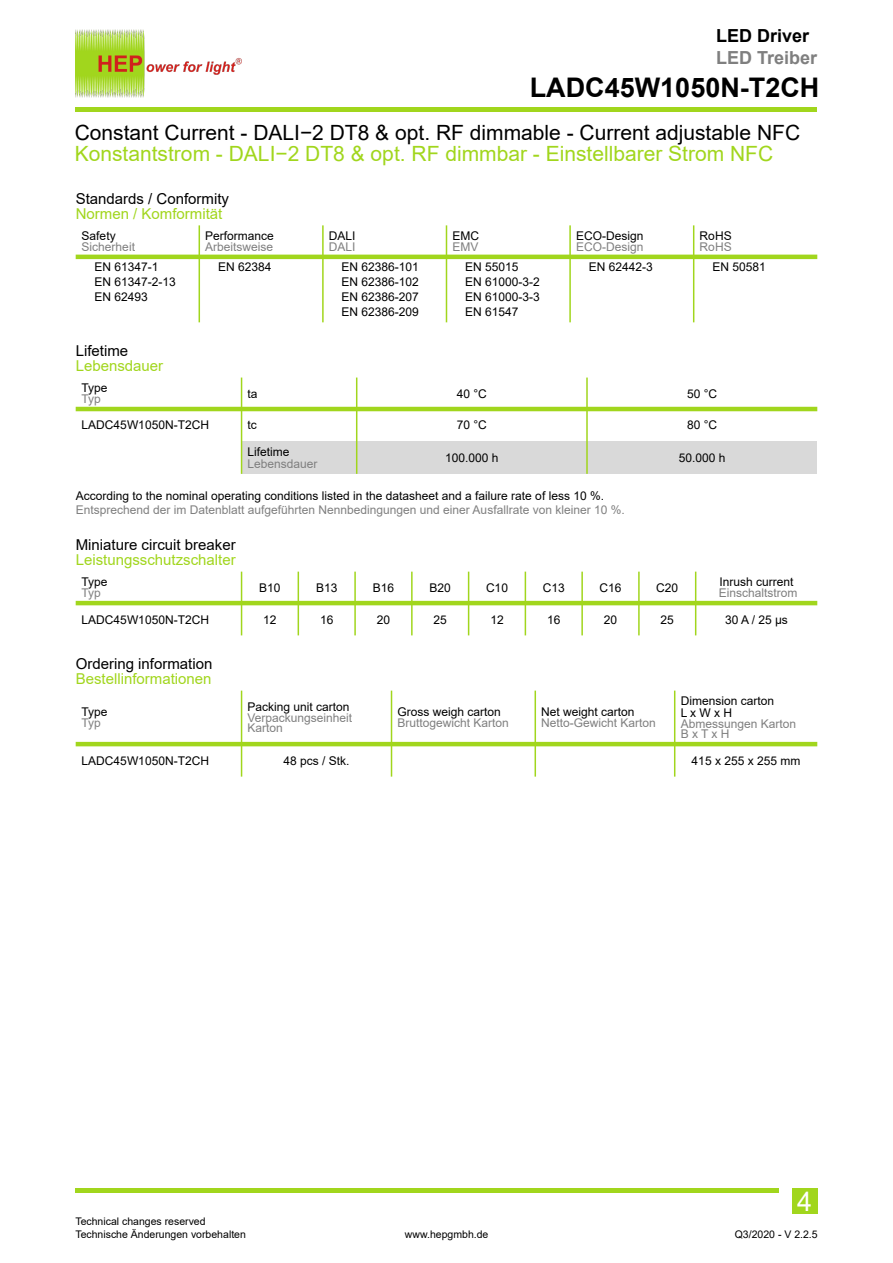
<style>
.page{position:relative;width:893px;height:1263px;background:#fff}
.page>*{position:absolute;margin:0;border:0;box-sizing:border-box;transform-origin:0 0}
.t1{font:700 27px "Arial";color:#000}
.t2{font:26.85px "Arial";color:#fff}
.t3{font:21px "Arial";color:#000}
.t4{font:21px "Arial";color:#a1d61d}
.t5{font:700 18px "Arial";color:#7f7f7f}
.t6{font:700 18px "Arial";color:#000}
.t7{font:15px "Arial";color:#a1d61d}
.t8{font:15px "Arial";color:#000}
.t9{font:12px/15px "Arial";color:#000}
.t10{font:12px/10.5px "Arial";color:#7f7f7f}
.t11{font:10.5px/12.6px "Arial";color:#000}
</style>
<div class="page">
<div style="left:792px;top:1189px;width:25px;height:25px;background:#a1d61d"></div>
<hr style="left:76px;top:108px;width:741px;height:4px;background:#a1d61d">
<hr style="left:76px;top:1189px;width:703px;height:4px;background:#a1d61d">
<img style="left:76px;top:30px;width:165px;height:67px">
<hr style="left:199px;top:225px;width:1px;height:97px;background:#a1d61d">
<hr style="left:322px;top:225px;width:2px;height:97px;background:#a1d61d">
<hr style="left:446px;top:225px;width:1px;height:97px;background:#a1d61d">
<hr style="left:569px;top:225px;width:2px;height:97px;background:#a1d61d">
<hr style="left:693px;top:225px;width:1px;height:97px;background:#a1d61d">
<hr style="left:76px;top:255px;width:741px;height:4px;background:#a1d61d">
<hr style="left:241px;top:572px;width:1px;height:63px;background:#a1d61d">
<hr style="left:298px;top:572px;width:1px;height:63px;background:#a1d61d">
<hr style="left:354px;top:572px;width:2px;height:63px;background:#a1d61d">
<hr style="left:411px;top:572px;width:2px;height:63px;background:#a1d61d">
<hr style="left:468px;top:572px;width:1px;height:63px;background:#a1d61d">
<hr style="left:525px;top:572px;width:1px;height:63px;background:#a1d61d">
<hr style="left:581px;top:572px;width:2px;height:63px;background:#a1d61d">
<hr style="left:638px;top:572px;width:2px;height:63px;background:#a1d61d">
<hr style="left:695px;top:572px;width:1px;height:63px;background:#a1d61d">
<hr style="left:76px;top:601px;width:741px;height:4px;background:#a1d61d">
<hr style="left:241px;top:691px;width:1px;height:86px;background:#a1d61d">
<hr style="left:391px;top:691px;width:1px;height:86px;background:#a1d61d">
<hr style="left:534px;top:691px;width:2px;height:86px;background:#a1d61d">
<hr style="left:674px;top:691px;width:1px;height:86px;background:#a1d61d">
<hr style="left:76px;top:742px;width:741px;height:4px;background:#a1d61d">
<div style="left:242px;top:441px;width:575px;height:33px;background:#d9d9d9"></div>
<hr style="left:241px;top:378px;width:1px;height:96px;background:#a1d61d">
<hr style="left:356px;top:378px;width:1px;height:96px;background:#a1d61d">
<hr style="left:586px;top:378px;width:2px;height:96px;background:#a1d61d">
<hr style="left:76px;top:407px;width:741px;height:4px;background:#a1d61d">
<h3 class="t6" style="left:716px;top:29px;width:95px">LED Driver</h3>
<h3 class="t5" style="left:716px;top:51px;width:103px">LED Treiber</h3>
<h1 class="t1" style="left:530px;top:77px;width:291px">LADC45W1050N-T2CH</h1>
<h3 class="t3" style="left:75px;top:124px;width:727px">Constant Current - DALI−2 DT8 &amp; opt. RF dimmable - Current adjustable NFC</h3>
<h3 class="t4" style="left:75px;top:145px;width:700px">Konstantstrom - DALI−2 DT8 &amp; opt. RF dimmbar - Einstellbarer Strom NFC</h3>
<p class="t8" style="left:76px;top:193px;width:155px">Standards / Conformity</p>
<p class="t7" style="left:76px;top:208px;width:148px">Normen / Komformität</p>
<p class="t9" style="left:82px;top:230px;width:36px">Safety</p>
<p class="t10" style="left:82px;top:242px;width:55px">Sicherheit</p>
<p class="t9" style="left:205px;top:230px;width:70px">Performance</p>
<p class="t10" style="left:205px;top:242px;width:70px">Arbeitsweise</p>
<p class="t9" style="left:329px;top:230px;width:28px">DALI</p>
<p class="t10" style="left:329px;top:242px;width:28px">DALI</p>
<p class="t9" style="left:452px;top:230px;width:28px">EMC</p>
<p class="t10" style="left:452px;top:242px;width:28px">EMV</p>
<p class="t9" style="left:576px;top:230px;width:69px">ECO-Design</p>
<p class="t10" style="left:576px;top:242px;width:69px">ECO-Design</p>
<p class="t9" style="left:700px;top:230px;width:34px">RoHS</p>
<p class="t10" style="left:700px;top:242px;width:34px">RoHS</p>
<p class="t9" style="left:94px;top:261px;width:83px">EN 61347-1<br>EN 61347-2-13<br>EN 62493</p>
<p class="t9" style="left:218px;top:261px;width:55px">EN 62384</p>
<p class="t9" style="left:342px;top:261px;width:79px;text-align:justify">EN 62386-101<br>EN 62386-102<br>EN 62386-207<br>EN 62386-209</p>
<p class="t9" style="left:465px;top:261px;width:76px">EN 55015<br>EN 61000-3-2<br>EN 61000-3-3<br>EN 61547</p>
<p class="t9" style="left:589px;top:261px;width:66px">EN 62442-3</p>
<p class="t9" style="left:712px;top:261px;width:55px">EN 50581</p>
<p class="t8" style="left:76px;top:345px;width:54px">Lifetime</p>
<p class="t7" style="left:76px;top:360px;width:89px">Lebensdauer</p>
<p class="t9" style="left:82px;top:382px;width:28px">Type</p>
<p class="t10" style="left:82px;top:394px;width:21px">Typ</p>
<p class="t9" style="left:247px;top:387px;width:12px">ta</p>
<p class="t9" style="left:457px;top:387px;width:32px">40 °C</p>
<p class="t9" style="left:687px;top:387px;width:32px">50 °C</p>
<p class="t9" style="left:82px;top:419px;width:129px">LADC45W1050N-T2CH</p>
<p class="t9" style="left:247px;top:419px;width:11px">tc</p>
<p class="t9" style="left:457px;top:419px;width:32px">70 °C</p>
<p class="t9" style="left:687px;top:419px;width:32px">80 °C</p>
<p class="t9" style="left:247px;top:445px;width:44px">Lifetime</p>
<p class="t10" style="left:247px;top:459px;width:72px">Lebensdauer</p>
<p class="t9" style="left:445px;top:451px;width:55px">100.000 h</p>
<p class="t9" style="left:679px;top:451px;width:48px">50.000 h</p>
<p class="t9" style="left:76px;top:489px;width:530px">According to the nominal operating conditions listed in the datasheet and a failure rate of less 10 %.</p>
<p class="t10" style="left:76px;top:505px;width:550px">Entsprechend der im Datenblatt aufgeführten Nennbedingungen und einer Ausfallrate von kleiner 10 %.</p>
<p class="t8" style="left:76px;top:539px;width:162px">Miniature circuit breaker</p>
<p class="t7" style="left:76px;top:554px;width:162px">Leistungsschutzschalter</p>
<p class="t9" style="left:82px;top:576px;width:28px">Type</p>
<p class="t10" style="left:82px;top:588px;width:21px">Typ</p>
<p class="t9" style="left:259px;top:581px;width:23px">B10</p>
<p class="t9" style="left:316px;top:581px;width:23px">B13</p>
<p class="t9" style="left:373px;top:581px;width:23px">B16</p>
<p class="t9" style="left:430px;top:581px;width:23px">B20</p>
<p class="t9" style="left:486px;top:581px;width:24px">C10</p>
<p class="t9" style="left:543px;top:581px;width:24px">C13</p>
<p class="t9" style="left:599px;top:581px;width:24px">C16</p>
<p class="t9" style="left:656px;top:581px;width:24px">C20</p>
<p class="t9" style="left:719px;top:576px;width:76px">Inrush current</p>
<p class="t10" style="left:719px;top:588px;width:80px">Einschaltstrom</p>
<p class="t9" style="left:82px;top:613px;width:129px">LADC45W1050N-T2CH</p>
<p class="t9" style="left:263px;top:613px;width:15px">12</p>
<p class="t9" style="left:320px;top:613px;width:15px">16</p>
<p class="t9" style="left:377px;top:613px;width:15px">20</p>
<p class="t9" style="left:434px;top:613px;width:15px">25</p>
<p class="t9" style="left:490px;top:613px;width:15px">12</p>
<p class="t9" style="left:547px;top:613px;width:15px">16</p>
<p class="t9" style="left:604px;top:613px;width:15px">20</p>
<p class="t9" style="left:661px;top:613px;width:15px">25</p>
<p class="t9" style="left:725px;top:613px;width:64px">30A/25µs</p>
<p class="t8" style="left:76px;top:658px;width:138px">Ordering information</p>
<p class="t7" style="left:76px;top:673px;width:137px">Bestellinformationen</p>
<p class="t9" style="left:82px;top:706px;width:28px">Type</p>
<p class="t10" style="left:82px;top:718px;width:21px">Typ</p>
<p class="t9" style="left:681px;top:696px;width:95px;line-height:12px">Dimension carton<br>LxWxH</p>
<p class="t10" style="left:681px;top:719px;width:117px">Abmessungen Karton<br>BxTxH</p>
<p class="t9" style="left:247px;top:700px;width:104px">Packing unit carton</p>
<p class="t10" style="left:247px;top:713px;width:106px">Verpackungseinheit<br>Karton</p>
<p class="t9" style="left:397px;top:706px;width:105px">Gross weigh carton</p>
<p class="t9" style="left:541px;top:706px;width:95px">Net weight carton</p>
<p class="t10" style="left:541px;top:718px;width:116px">Netto-Gewicht Karton</p>
<p class="t10" style="left:397px;top:718px;width:113px">Bruttogewicht Karton</p>
<p class="t9" style="left:82px;top:754px;width:129px">LADC45W1050N-T2CH</p>
<p class="t9" style="left:283px;top:754px;width:68px">48 pcs / Stk.</p>
<p class="t9" style="left:692px;top:754px;width:110px">415 x 255 x 255 mm</p>
<p class="t11" style="left:75px;top:1216px;width:172px">Technical changes reserved<br>Technische Änderungen vorbehalten</p>
<p class="t11" style="left:405px;top:1229px;width:85px">www.hepgmbh.de</p>
<h2 class="t2" style="left:797px;top:1191px;width:16px">4</h2>
<p class="t11" style="left:735px;top:1229px;width:84px">Q3/2020 - V 2.2.5</p>
</div>
